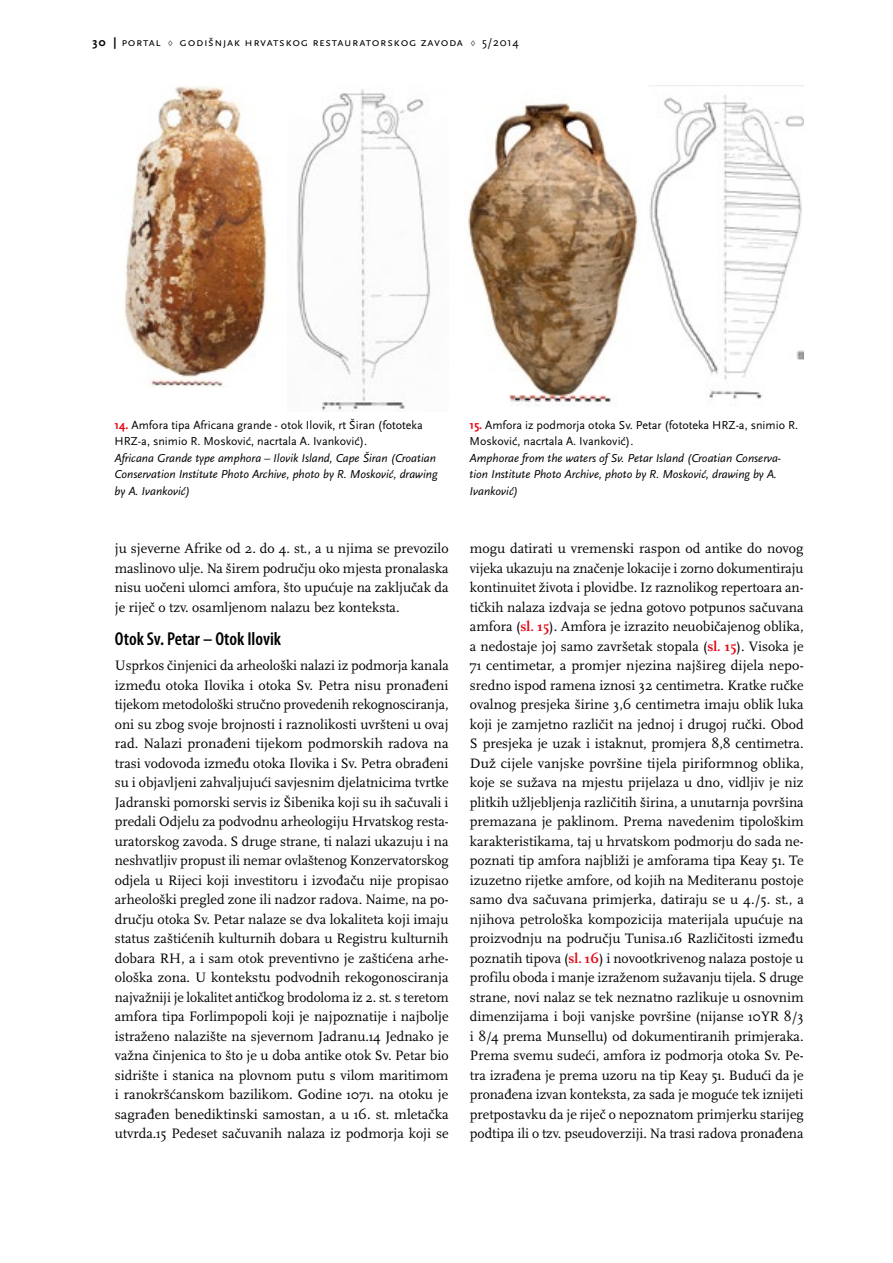
<style>
.page{position:relative;width:893px;height:1263px;background:#fff}
.page>*{position:absolute;margin:0;border:0;box-sizing:border-box;transform-origin:0 0}
.t1{font:600 condensed 18.75px "Myriad Pro";color:#000}
.t2{font:14.25px/19.5px "Scala Pro";color:#000;text-align:justify}
.t3{font:italic 12px/16.5px "Scala Sans Pro";color:#000}
.t4{font:12px/16.5px "Scala Sans Pro";color:#000}
.t5{font:12px "Scala Sans Pro";letter-spacing:.05em;color:#000}
.s1{font-weight:700}
.s2{font-family:"Scala Pro"}
.s3{font-weight:700;color:#e30613}
</style>
<div class="page">
<img style="left:124px;top:85px;width:143px;height:302px">
<img style="left:297px;top:89px;width:133px;height:322px">
<img style="left:468px;top:85px;width:336px;height:322px">
<p class="t5" style="left:93px;top:35px;width:428px"><span class="s1">30 |</span> portal <span class="s2">♢</span> Godišnjak Hrvatskog restauratorskog zavoda <span class="s2">♢</span> 5/2014</p>
<p class="t4" style="left:115px;top:416px;width:310px"><span class="s3">14.</span> Amfora tipa Africana grande - otok Ilovik, rt Širan (fototeka<br>HRZ-a, snimio R. Mosković, nacrtala A. Ivanković).</p>
<p class="t3" style="left:115px;top:449px;width:324px">Africana Grande type amphora – Ilovik Island, Cape Širan (Croatian<br>Conservation Institute Photo Archive, photo by R. Mosković, drawing by A. Ivanković)</p>
<p class="t2" style="left:115px;top:539px;width:335px">ju sjeverne Afrike od 2. do 4. st., a u njima se prevozilo maslinovo ulje. Na širem području oko mjesta pronalaska nisu uočeni ulomci amfora, što upućuje na zaključak da je riječ o tzv. osamljenom nalazu bez konteksta.</p>
<h1 class="t1" style="left:115px;top:627px;width:168px">Otok Sv. Petar – Otok Ilovik</h1>
<p class="t2" style="left:115px;top:656px;width:336px">Usprkos činjenici da arheološki nalazi iz podmorja kanala između otoka Ilovika i otoka Sv. Petra nisu pronađeni tijekom metodološki stručno provedenih rekognosciranja, oni su zbog svoje brojnosti i raznolikosti uvršteni u ovaj rad. Nalazi pronađeni tijekom podmorskih radova na trasi vodovoda između otoka Ilovika i Sv. Petra obrađeni su i objavljeni zahvaljujući savjesnim djelatnicima tvrtke Jadranski pomorski servis iz Šibenika koji su ih sačuvali i predali Odjelu za podvodnu arheologiju Hrvatskog resta&shy;uratorskog zavoda. S druge strane, ti nalazi ukazuju i na neshvatljiv propust ili nemar ovlaštenog Konzervatorskog odjela u Rijeci koji investitoru i izvođaču nije propisao arheološki pregled zone ili nadzor radova. Naime, na po&shy;dručju otoka Sv. Petar nalaze se dva lokaliteta koji imaju status zaštićenih kulturnih dobara u Registru kulturnih dobara RH, a i sam otok preventivno je zaštićena arhe&shy;ološka zona. U kontekstu podvodnih rekogonosciranja najvažniji je lokalitet antičkog brodoloma iz 2. st. s teretom amfora tipa Forlimpopoli koji je najpoznatije i najbolje istraženo nalazište na sjevernom Jadranu.14 Jednako je važna činjenica to što je u doba antike otok Sv. Petar bio sidrište i stanica na plovnom putu s vilom maritimom i ranokršćanskom bazilikom. Godine 1071. na otoku je sagrađen benediktinski samostan, a u 16. st. mletačka utvrda.15 Pedeset sačuvanih nalaza iz podmorja koji se</p>
<p class="t4" style="left:470px;top:416px;width:330px"><span class="s3">15.</span> Amfora iz podmorja otoka Sv. Petar (fototeka HRZ-a, snimio R.<br>Mosković, nacrtala A. Ivanković).</p>
<p class="t3" style="left:470px;top:449px;width:313px">Amphorae from the waters of Sv. Petar Island (Croatian Conserva&shy;tion Institute Photo Archive, photo by R. Mosković, drawing by A.<br>Ivanković)</p>
<p class="t2" style="left:470px;top:539px;width:336px">mogu datirati u vremenski raspon od antike do novog vijeka ukazuju na značenje lokacije i zorno dokumentiraju kontinuitet života i plovidbe. Iz raznolikog repertoara an&shy;tičkih nalaza izdvaja se jedna gotovo potpunos sačuvana amfora (<span class="s3">sl. 15</span>). Amfora je izrazito neuobičajenog oblika, a nedostaje joj samo završetak stopala (<span class="s3">sl. 15</span>). Visoka je 71 centimetar, a promjer njezina najšireg dijela nepo&shy;sredno ispod ramena iznosi 32 centimetra. Kratke ručke ovalnog presjeka širine 3,6 centimetra imaju oblik luka koji je zamjetno različit na jednoj i drugoj ručki. Obod S presjeka je uzak i istaknut, promjera 8,8 centimetra.<br>Duž cijele vanjske površine tijela piriformnog oblika, koje se sužava na mjestu prijelaza u dno, vidljiv je niz plitkih užljebljenja različitih širina, a unutarnja površina premazana je paklinom. Prema navedenim tipološkim karakteristikama, taj u hrvatskom podmorju do sada ne&shy;poznati tip amfora najbliži je amforama tipa Keay 51. Te izuzetno rijetke amfore, od kojih na Mediteranu postoje samo dva sačuvana primjerka, datiraju se u 4./5. st., a njihova petrološka kompozicija materijala upućuje na proizvodnju na području Tunisa.16 Različitosti između poznatih tipova (<span class="s3">sl. 16</span>) i novootkrivenog nalaza postoje u profilu oboda i manje izraženom sužavanju tijela. S druge strane, novi nalaz se tek neznatno razlikuje u osnovnim dimenzijama i boji vanjske površine (nijanse 10YR 8/3 i 8/4 prema Munsellu) od dokumentiranih primjeraka.<br>Prema svemu sudeći, amfora iz podmorja otoka Sv. Pe&shy;tra izrađena je prema uzoru na tip Keay 51. Budući da je pronađena izvan konteksta, za sada je moguće tek iznijeti pretpostavku da je riječ o nepoznatom primjerku starijeg podtipa ili o tzv. pseudoverziji. Na trasi radova pronađena</p>
</div>
